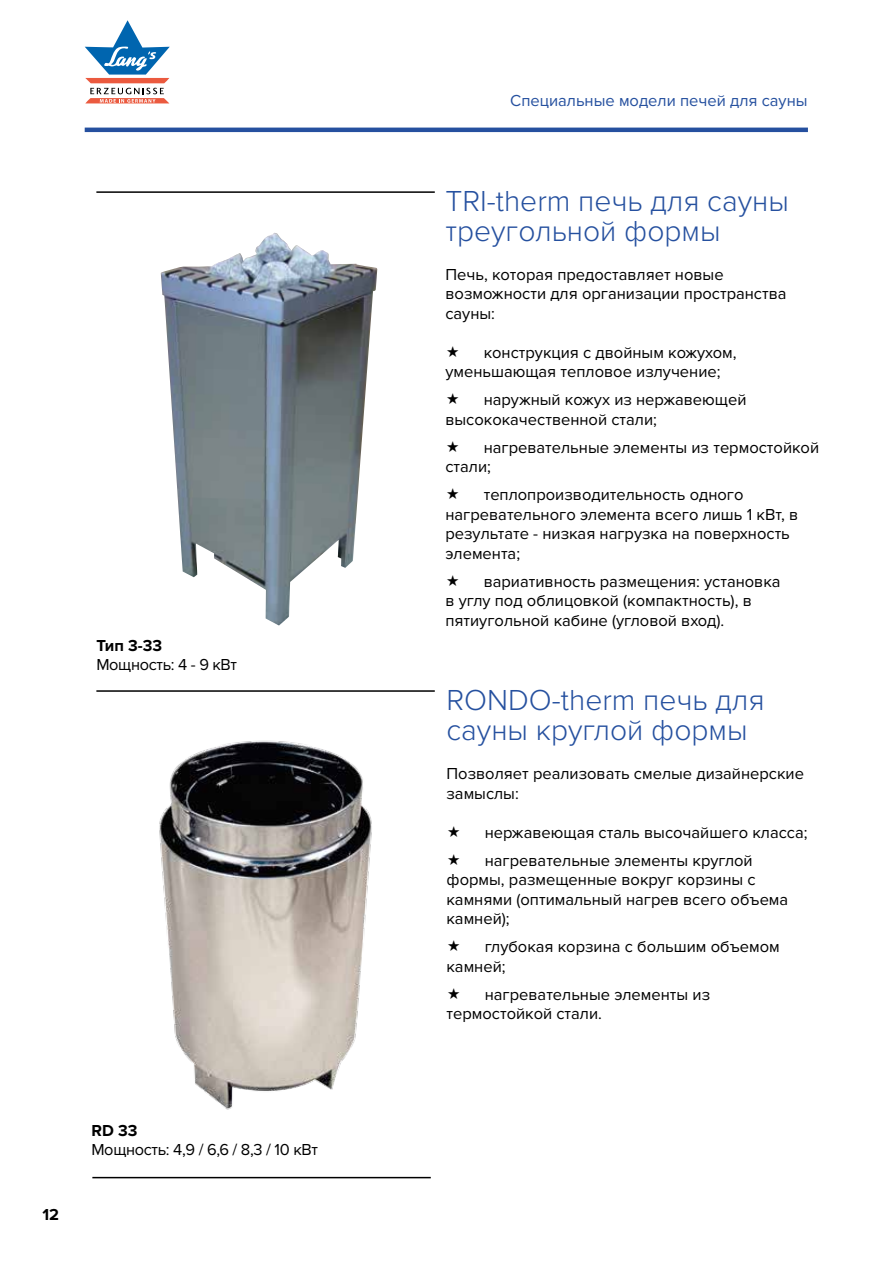
<style>
.page{position:relative;width:893px;height:1263px;background:#fff}
.page>*{position:absolute;margin:0;border:0;box-sizing:border-box;transform-origin:0 0}
.t1{font:300 30px/30px "Proxima Nova";color:#25509f}
.t2{font:16.5px/19.5px "Proxima Nova";color:#000}
.t3{font:16.5px "Proxima Nova";letter-spacing:-.02em;color:#000}
.t4{font:16.5px "Proxima Nova";color:#25509f}
.t5{font:700 16.5px "Proxima Nova";color:#000}
</style>
<div class="page">
<img style="left:160px;top:233px;width:217px;height:393px">
<img style="left:159px;top:740px;width:213px;height:370px">
<hr style="left:96px;top:191px;width:339px;height:2px;background:#000">
<hr style="left:96px;top:690px;width:339px;height:2px;background:#000">
<hr style="left:92px;top:1177px;width:339px;height:1px;background:#000">
<svg style="left:85px;top:20px;width:85px;height:83px"></svg>
<hr style="left:85px;top:128px;width:723px;height:4px;background:#25509f">
<p class="t5" style="left:96px;top:636px;width:67px">Тип 3-33</p>
<p class="t3" style="left:96px;top:655px;width:142px">Мощность: 4 - 9 кВт</p>
<p class="t5" style="left:43px;top:1205px;width:18px">12</p>
<p class="t5" style="left:91px;top:1121px;width:48px">RD 33</p>
<p class="t3" style="left:91px;top:1140px;width:228px">Мощность: 4,9 / 6,6 / 8,3 / 10 кВт</p>
<p class="t4" style="left:510px;top:91px;width:299px">Специальные модели печей для сауны</p>
<h1 class="t1" style="left:445px;top:186px;width:345px">TRI-therm печь для сауны треугольной формы</h1>
<p class="t2" style="left:445px;top:265px;width:343px">Печь, которая предоставляет новые возможности для организации пространства сауны:</p>
<p class="t2" style="left:445px;top:343px;width:293px;text-indent:38px">конструкция с двойным кожухом, уменьшающая тепловое излучение;</p>
<p class="t2" style="left:445px;top:390px;width:303px;text-indent:38px">наружный кожух из нержавеющей высококачественной стали;</p>
<p class="t2" style="left:445px;top:438px;width:375px;text-indent:38px">нагревательные элементы из термостойкой стали;</p>
<p class="t2" style="left:445px;top:485px;width:354px;text-indent:38px">теплопроизводительность одного нагревательного элемента всего лишь 1 кВт, в результате - низкая нагрузка на поверхность элемента;</p>
<p class="t2" style="left:445px;top:572px;width:337px;text-indent:38px">вариативность размещения: установка в углу под облицовкой (компактность), в пятиугольной кабине (угловой вход).</p>
<h1 class="t1" style="left:446px;top:685px;width:319px">RONDO-therm печь для сауны круглой формы</h1>
<p class="t2" style="left:446px;top:764px;width:359px">Позволяет реализовать смелые дизайнерские замыслы:</p>
<p class="t2" style="left:485px;top:818px;width:324px;line-height:28px">нержавеющая сталь высочайшего класса; нагревательные элементы круглой</p>
<p class="t2" style="left:446px;top:870px;width:343px">формы, размещенные вокруг корзины с камнями (оптимальный нагрев всего объема камней);</p>
<p class="t2" style="left:446px;top:937px;width:335px;text-indent:38px">глубокая корзина с большим объемом камней;</p>
<p class="t2" style="left:446px;top:985px;width:265px;text-indent:38px">нагревательные элементы из термостойкой стали.</p>
</div>
